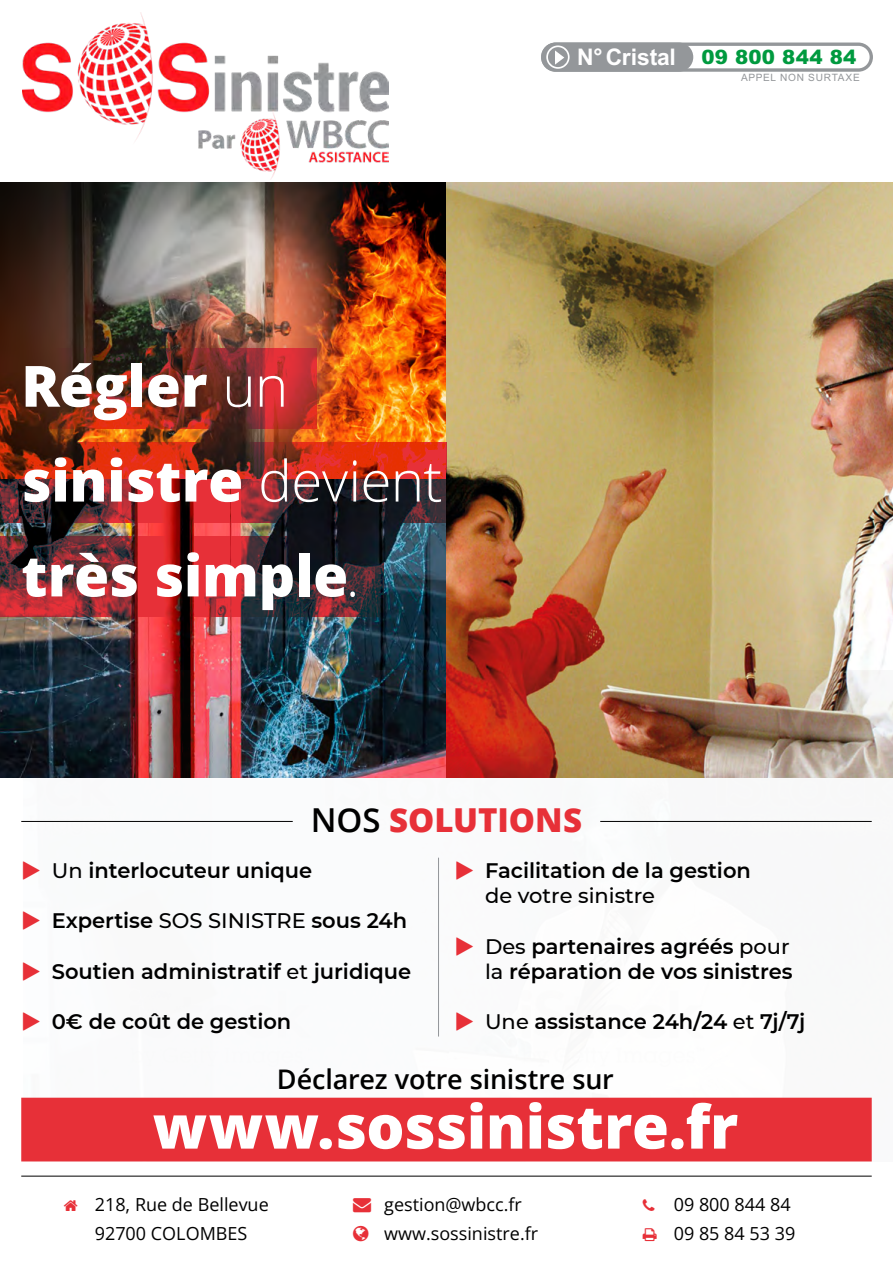
<style>
.page{position:relative;width:893px;height:1263px;background:#fff}
.page>*{position:absolute;margin:0;border:0;box-sizing:border-box;transform-origin:0 0}
.t1{font:800 60px "Open Sans";letter-spacing:-.005em;color:#fff}
.t2{font:800 56.85px/94.8px "Open Sans";letter-spacing:-.005em;color:#fff}
.t3{font:800 33px "Open Sans";color:#e73038}
.t4{font:600 27px "Open Sans";letter-spacing:-.005em;color:#000}
.t5{font:600 21px/25.2px "Montserrat";color:#000}
.t6{font:500 21px "Montserrat";color:#000}
.t7{font:900 19.8px "Arial";letter-spacing:.01em;color:#009a3f}
.t8{font:18px/28.5px "Open Sans Regular 400 100";color:#000}
.t9{font:10.05px "Arial";letter-spacing:.07em;color:#94979a}
.s1{font-weight:300}
.s2{font-weight:700;font-size:22.95px;color:#fff}
.s3{font-weight:600;color:#000}
.s4{font-weight:500}
.s5{color:#e73038}
</style>
<div class="page">
<img style="left:0;top:182px;width:446px;height:260px">
<img style="left:0;top:523px;width:446px;height:254px">
<img style="left:446px;top:182px;width:447px;height:488px">
<img style="left:23px;top:670px;width:870px;height:428px">
<img style="left:23px;top:13px;width:366px;height:166px">
<svg style="left:541px;top:43px;width:332px;height:29px"></svg>
<svg style="left:0;top:536px;width:384px;height:80px;background:#73262d"></svg>
<svg style="left:0;top:442px;width:446px;height:81px;background:#86261f"></svg>
<svg style="left:0;top:348px;width:317px;height:81px;background:#7a291e"></svg>
<hr style="left:21px;top:1176px;width:851px;height:1px;background:#000">
<hr style="left:21px;top:821px;width:272px;height:1px;background:#000">
<hr style="left:600px;top:821px;width:272px;height:1px;background:#000">
<hr style="left:438px;top:858px;width:1px;height:178px;background:#93969a">
<div style="left:21px;top:1098px;width:851px;height:63px;background:#e73038"></div>
<svg style="left:23px;top:861px;width:17px;height:19px"></svg>
<svg style="left:23px;top:912px;width:17px;height:18px"></svg>
<svg style="left:23px;top:962px;width:17px;height:18px"></svg>
<svg style="left:23px;top:1012px;width:17px;height:19px"></svg>
<svg style="left:456px;top:861px;width:17px;height:19px"></svg>
<svg style="left:456px;top:937px;width:17px;height:18px"></svg>
<svg style="left:456px;top:1012px;width:17px;height:19px"></svg>
<h2 class="t2" style="left:21px;top:336px;width:423px">Régler <span class="s1">un </span>sinistre <span class="s1">devient </span>très simple<span class="s1">.</span></h2>
<p class="t7" style="left:577px;top:43px;width:281px"><span class="s2">N°Cristal</span> 09 800 844 84</p>
<p class="t9" style="left:741px;top:71px;width:120px">APPEL NON SURTAXE</p>
<h3 class="t3" style="left:311px;top:795px;width:273px"><span class="s3">NOS</span> SOLUTIONS</h3>
<p class="t5" style="left:52px;top:857px;width:262px"><span class="s4">Un</span> interlocuteur unique</p>
<p class="t5" style="left:52px;top:907px;width:357px">Expertise <span class="s4">SOS SINISTRE</span> sous 24h</p>
<p class="t5" style="left:52px;top:958px;width:361px">Soutien administratif <span class="s4">et</span> juridique</p>
<p class="t5" style="left:52px;top:1008px;width:241px">0€ de coût de gestion</p>
<p class="t5" style="left:485px;top:857px;width:267px">Facilitation de la gestion</p>
<p class="t6" style="left:485px;top:881px;width:172px">de votre sinistre</p>
<p class="t5" style="left:485px;top:933px;width:309px"><span class="s4">Des</span> partenaires agréés <span class="s4">pour la</span> réparation de vos sinistres</p>
<p class="t5" style="left:485px;top:1008px;width:322px"><span class="s4">Une</span> assistance 24h/24 <span class="s4">et</span> 7j/7j</p>
<p class="t4" style="left:277px;top:1060px;width:338px">Déclarez votre sinistre sur</p>
<h1 class="t1" style="left:153px;top:1081px;width:587px">www.sossinistre.fr</h1>
<p class="t8" style="left:95px;top:1190px;width:176px">218, Rue de Bellevue<br>92700 COLOMBES</p>
<p class="t8" style="left:384px;top:1190px;width:155px;text-indent:-31px"><span class="s5">→</span> gestion@wbcc.fr www.sossinistre.fr</p>
<p class="t8" style="left:674px;top:1190px;width:123px">09 800 844 84<br>09 85 84 53 39</p>
</div>
